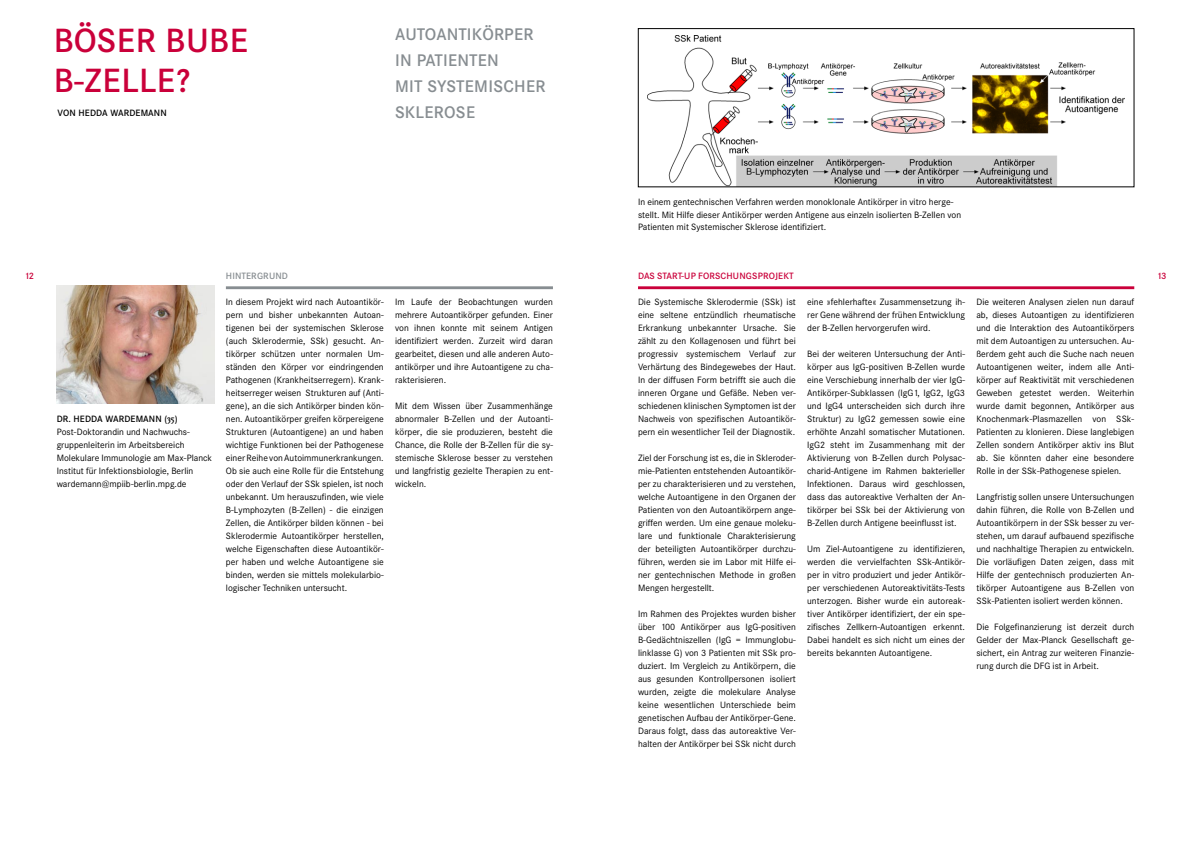
<style>
.page{position:relative;width:1191px;height:842px;background:#fff}
.page>*{position:absolute;margin:0;border:0;box-sizing:border-box;transform-origin:0 0}
.t1{font:500 33px/40.5px "Corporate S Expert BQ";letter-spacing:.015em;color:#ca003a}
.t2{font:500 16.5px/26px "Corporate S Expert BQ";letter-spacing:.01em;color:#878d91}
.t3{font:9px/13px "Corporate SBQ";color:#000;text-align:justify}
.t4{font:500 9px "Corporate S Expert BQ";letter-spacing:.01em;color:#000}
.t5{font:500 9px "Corporate S Expert BQ";letter-spacing:.02em;color:#ca003a}
.t6{font:500 9px "Corporate S Expert BQ";letter-spacing:.02em;color:#878d91}
.t7{font:500 9px "Corporate SBQ";color:#ca003a}
</style>
<div class="page">
<hr style="left:638px;top:286px;width:496px;height:3px;background:#ca003a">
<hr style="left:226px;top:286px;width:327px;height:3px;background:#878d91">
<img style="left:57px;top:285px;width:157px;height:119px">
<img style="left:647px;top:35px;width:477px;height:150px">
<div style="left:638px;top:28px;width:496px;height:159px;border:1px solid #000"></div>
<h1 class="t1" style="left:54px;top:20px;width:196px">BÖSER BUBE<br>B-ZELLE?</h1>
<h2 class="t2" style="left:395px;top:21px;width:152px">AUTOANTIKÖRPER<br>IN PATIENTEN<br>MIT SYSTEMISCHER</h2>
<p class="t4" style="left:57px;top:108px;width:111px">VON H EDDA WARDEMANN</p>
<h2 class="t2" style="left:395px;top:99px;width:82px">SKLEROSE</h2>
<p class="t3" style="left:638px;top:195px;width:324px;text-align:left">In einem gentechnischen Verfahren werden monoklonale Antikörper in vitro herge&shy;stellt. Mit Hilfe dieser Antikörper werden Antigene aus einzeln isolierten B-Zellen von<br>Patienten mit Systemischer Sklerose identifiziert.</p>
<p class="t6" style="left:226px;top:271px;width:64px">H INTERGRUND</p>
<p class="t3" style="left:226px;top:296px;width:159px">In diesem Projekt wird nach Autoantikör&shy;pern und bisher unbekannten Autoan&shy;tigenen bei der systemischen Sklerose (auch Sklerodermie, SSk) gesucht. An&shy;tikörper schützen unter normalen Um&shy;ständen den Körper vor eindringenden Pathogenen (Krankheitserregern). Krank&shy;heitserreger weisen Strukturen auf (Anti&shy;gene), an die sich Antikörper binden kön&shy;nen. Autoantikörper greifen körpereigene Strukturen (Autoantigene) an und haben wichtige Funktionen bei der Pathogenese einer Reihe von Autoimmunerkrankungen.<br>Ob sie auch eine Rolle für die Entstehung oder den Verlauf der SSk spielen, ist noch unbekannt. Um herauszufinden, wie viele B-Lymphozyten (B-Zellen) - die einzigen Zellen, die Antikörper bilden können - bei Sklerodermie Autoantikörper herstellen, welche Eigenschaften diese Autoantikör&shy;per haben und welche Autoantigene sie binden, werden sie mittels molekularbio&shy;logischer Techniken untersucht.</p>
<p class="t5" style="left:638px;top:271px;width:157px">DAS START-UP FORSCHUNGSPROJEKT</p>
<p class="t3" style="left:638px;top:296px;width:159px">Die Systemische Sklerodermie (SSk) ist eine seltene entzündlich rheumatische Erkrankung unbekannter Ursache. Sie zählt zu den Kollagenosen und führt bei progressiv systemischem Verlauf zur Verhärtung des Bindegewebes der Haut.<br>In der diffusen Form betrifft sie auch die inneren Organe und Gefäße. Neben ver&shy;schiedenen klinischen Symptomen ist der Nachweis von spezifischen Autoantikör&shy;pern ein wesentlicher Teil der Diagnostik.</p>
<p class="t3" style="left:638px;top:452px;width:159px">Ziel der Forschung ist es, die in Skleroder&shy;mie-Patienten entstehenden Autoantikör&shy;per zu charakterisieren und zu verstehen, welche Autoantigene in den Organen der Patienten von den Autoantikörpern ange&shy;griffen werden. Um eine genaue moleku&shy;lare und funktionale Charakterisierung der beteiligten Autoantikörper durchzu&shy;führen, werden sie im Labor mit Hilfe ei&shy;ner gentechnischen Methode in großen Mengen hergestellt.</p>
<p class="t3" style="left:638px;top:608px;width:159px">Im Rahmen des Projektes wurden bisher über 100 Antikörper aus IgG-positiven B-Gedächtniszellen (IgG = Immunglobu&shy;linklasse G) von 3 Patienten mit SSk pro&shy;duziert. Im Vergleich zu Antikörpern, die aus gesunden Kontrollpersonen isoliert wurden, zeigte die molekulare Analyse keine wesentlichen Unterschiede beim genetischen Aufbau der Antikörper-Gene.<br>Daraus folgt, dass das autoreaktive Ver&shy;halten der Antikörper bei SSk nicht durch</p>
<p class="t7" style="left:24px;top:271px;width:11px">12</p>
<p class="t7" style="left:1157px;top:271px;width:11px">13</p>
<p class="t3" style="left:976px;top:295px;width:159px">Die weiteren Analysen zielen nun darauf ab, dieses Autoantigen zu identifizieren und die Interaktion des Autoantikörpers mit dem Autoantigen zu untersuchen. Au&shy;ßerdem geht auch die Suche nach neuen Autoantigenen weiter, indem alle Anti&shy;körper auf Reaktivität mit verschiedenen Geweben getestet werden. Weiterhin wurde damit begonnen, Antikörper aus Knochenmark-Plasmazellen von SSk-Patienten zu klonieren. Diese langlebigen Zellen sondern Antikörper aktiv ins Blut ab. Sie könnten daher eine besondere Rolle in der SSk-Pathogenese spielen.</p>
<p class="t3" style="left:976px;top:490px;width:159px">Langfristig sollen unsere Untersuchungen dahin führen, die Rolle von B-Zellen und Autoantikörpern in der SSk besser zu ver&shy;stehen, um darauf aufbauend spezifische und nachhaltige Therapien zu entwickeln.<br>Die vorläufigen Daten zeigen, dass mit Hilfe der gentechnisch produzierten An&shy;tikörper Autoantigene aus B-Zellen von SSk-Patienten isoliert werden können.</p>
<p class="t3" style="left:976px;top:620px;width:159px">Die Folgefinanzierung ist derzeit durch Gelder der Max-Planck Gesellschaft ge&shy;sichert, ein Antrag zur weiteren Finanzie&shy;rung durch die DFG ist in Arbeit.</p>
<p class="t3" style="left:807px;top:296px;width:159px">eine »fehlerhafte« Zusammensetzung ih&shy;rer Gene während der frühen Entwicklung der B-Zellen hervorgerufen wird.</p>
<p class="t3" style="left:807px;top:348px;width:159px">Bei der weiteren Untersuchung der Anti&shy;körper aus IgG-positiven B-Zellen wurde eine Verschiebung innerhalb der vier IgG-Antikörper-Subklassen (IgG1, IgG2, IgG3 und IgG4 unterscheiden sich durch ihre Struktur) zu IgG2 gemessen sowie eine erhöhte Anzahl somatischer Mutationen.<br>IgG2 steht im Zusammenhang mit der Aktivierung von B-Zellen durch Polysac&shy;charid-Antigene im Rahmen bakterieller Infektionen. Daraus wird geschlossen, dass das autoreaktive Verhalten der An&shy;tikörper bei SSk bei der Aktivierung von B-Zellen durch Antigene beeinflusst ist.</p>
<p class="t3" style="left:807px;top:543px;width:159px">Um Ziel-Autoantigene zu identifizieren, werden die vervielfachten SSk-Antikör&shy;per in vitro produziert und jeder Antikör&shy;per verschiedenen Autoreaktivitäts-Tests unterzogen. Bisher wurde ein autoreak&shy;tiver Antikörper identifiziert, der ein spe&shy;zifisches Zellkern-Autoantigen erkennt.<br>Dabei handelt es sich nicht um eines der bereits bekannten Autoantigene.</p>
<p class="t3" style="left:395px;top:296px;width:159px">Im Laufe der Beobachtungen wurden mehrere Autoantikörper gefunden. Einer von ihnen konnte mit seinem Antigen identifiziert werden. Zurzeit wird daran gearbeitet, diesen und alle anderen Auto&shy;antikörper und ihre Autoantigene zu cha&shy;rakterisieren.</p>
<p class="t3" style="left:395px;top:400px;width:159px">Mit dem Wissen über Zusammenhänge abnormaler B-Zellen und der Autoanti&shy;körper, die sie produzieren, besteht die Chance, die Rolle der B-Zellen für die sy&shy;stemische Sklerose besser zu verstehen und langfristig gezielte Therapien zu ent&shy;wickeln.</p>
<p class="t4" style="left:57px;top:414px;width:122px">DR. H EDDA WARDEMANN (35)</p>
<p class="t3" style="left:57px;top:426px;width:157px;text-align:left">Post-Doktorandin und Nachwuchs&shy;gruppenleiterin im Arbeitsbereich Molekulare Immunologie am Max-Planck Institut für Infektionsbiologie, Berlin wardemann@mpiib-berlin.mpg.de</p>
</div>
